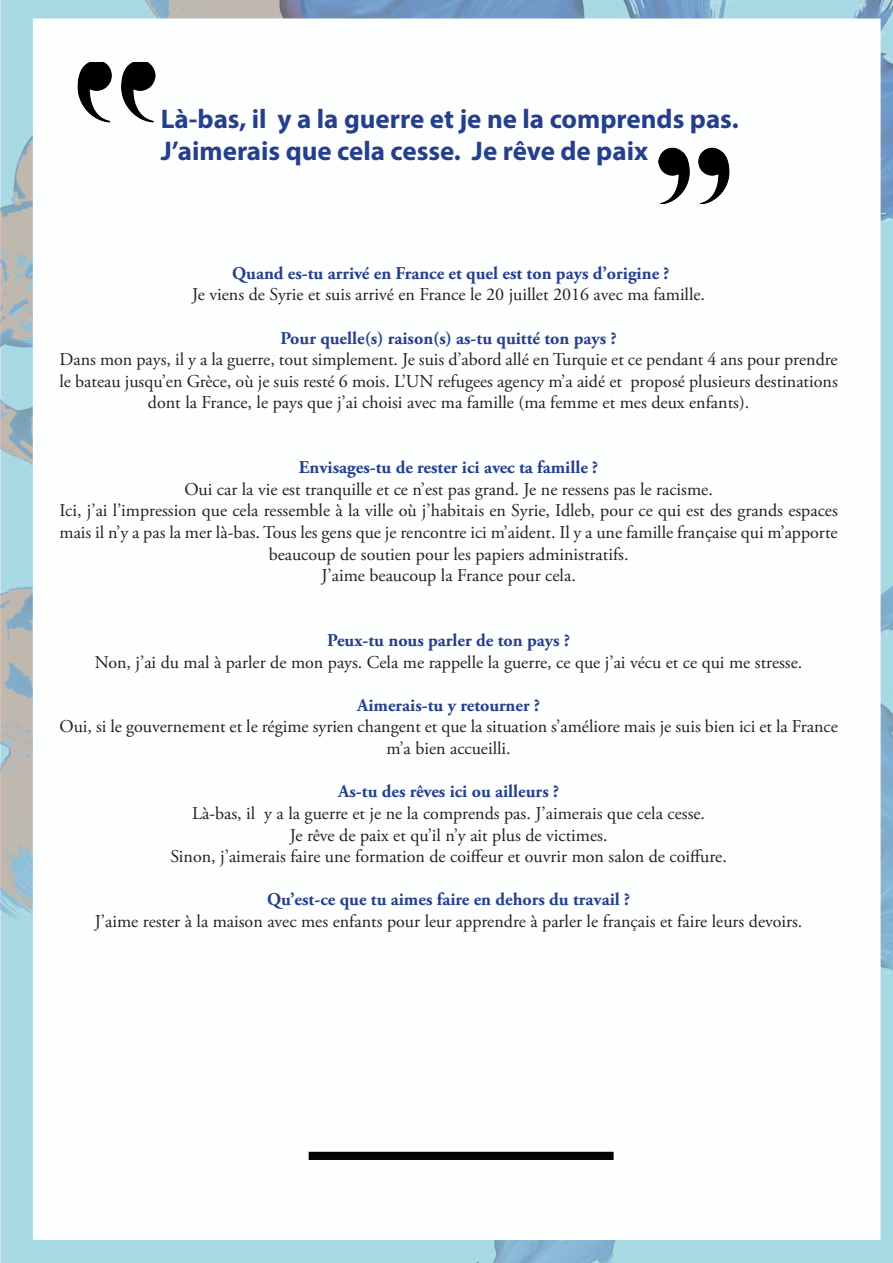
<style>
.page{position:relative;width:893px;height:1263px;background:#fff}
.page>*{position:absolute;margin:0;border:0;box-sizing:border-box;transform-origin:0 0}
.t1{font:700 27px/32.4px "Myriad Pro";color:#253f8e}
.t2{font:18px/21.6px "Adobe Garamond Pro";color:#231f20;text-align:center}
.t3{font:700 18px "Adobe Garamond Pro";color:#253f8e}
</style>
<div class="page">
<img style="left:0;top:0;width:893px;height:1263px">
<img style="left:659px;top:148px;width:70px;height:56px">
<img style="left:78px;top:63px;width:77px;height:59px">
<p class="t1" style="left:161px;top:101px;width:580px">Là-bas, il y a la guerre et je ne la comprends pas.<br>J’aimerais que cela cesse. Je rêve de paix</p>
<p class="t3" style="left:232px;top:263px;width:439px">Quand es-tu arrivé en France et quel est ton pays d’origine ?</p>
<p class="t2" style="left:192px;top:285px;width:515px">Je viens de Syrie et suis arrivé en France le 20 juillet 2016 avec ma famille.</p>
<p class="t3" style="left:281px;top:327px;width:338px">Pour quelle(s) raison(s) as-tu quitté ton pays ?</p>
<p class="t2" style="left:60px;top:349px;width:780px">Dans mon pays, il y a la guerre, tout simplement. Je suis d’abord allé en Turquie et ce pendant 4 ans pour prendre le bateau jusqu’en Grèce, où je suis resté 6 mois. L’UN refugees agency m’a aidé et proposé plusieurs destinations dont la France, le pays que j’ai choisi avec ma famille (ma femme et mes deux enfants).</p>
<p class="t3" style="left:299px;top:457px;width:301px">Envisages-tu de rester ici avec ta famille ?</p>
<p class="t2" style="left:184px;top:479px;width:530px">Oui car la vie est tranquille et ce n’est pas grand. Je ne ressens pas le racisme.</p>
<p class="t2" style="left:60px;top:501px;width:780px">Ici, j’ai l’impression que cela ressemble à la ville où j’habitais en Syrie, Idleb, pour ce qui est des grands espaces mais il n’y a pas la mer là-bas. Tous les gens que je rencontre ici m’aident. Il y a une famille française qui m’apporte beaucoup de soutien pour les papiers administratifs.</p>
<p class="t2" style="left:321px;top:565px;width:256px">J’aime beaucoup la France pour cela.</p>
<p class="t3" style="left:327px;top:630px;width:244px">Peux-tu nous parler de ton pays ?</p>
<p class="t2" style="left:95px;top:652px;width:709px">Non, j’ai du mal à parler de mon pays. Cela me rappelle la guerre, ce que j’ai vécu et ce qui me stresse.</p>
<p class="t3" style="left:357px;top:695px;width:184px">Aimerais-tu y retourner ?</p>
<p class="t2" style="left:60px;top:717px;width:780px">Oui, si le gouvernement et le régime syrien changent et que la situation s’améliore mais je suis bien ici et la France m’a bien accueilli.</p>
<p class="t3" style="left:338px;top:781px;width:222px">As-tu des rêves ici ou ailleurs ?</p>
<p class="t2" style="left:192px;top:803px;width:514px">Là-bas, il y a la guerre et je ne la comprends pas. J’aimerais que cela cesse.</p>
<p class="t2" style="left:290px;top:825px;width:319px">Je rêve de paix et qu’il n’y ait plus de victimes.</p>
<p class="t2" style="left:170px;top:846px;width:558px">Sinon, j’aimerais faire une formation de coiffeur et ouvrir mon salon de coiffure.</p>
<p class="t3" style="left:267px;top:889px;width:364px">Qu’est-ce que tu aimes faire en dehors du travail ?</p>
<p class="t2" style="left:95px;top:911px;width:709px">J’aime rester à la maison avec mes enfants pour leur apprendre à parler le français et faire leurs devoirs.</p>
</div>
